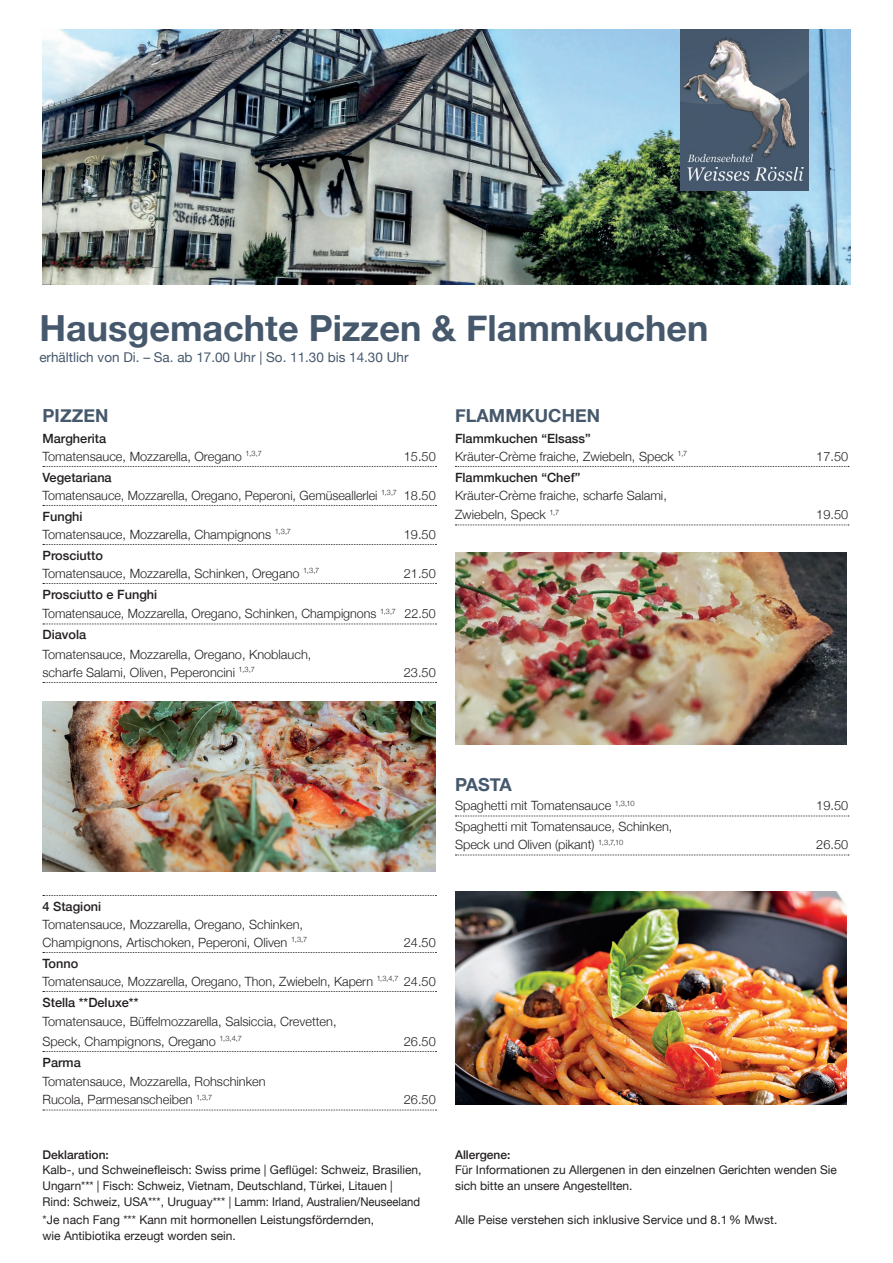
<style>
.page{position:relative;width:893px;height:1263px;background:#fff}
.page>*{position:absolute;margin:0;border:0;box-sizing:border-box;transform-origin:0 0}
.t1{font:700 36px "Helvetica Neue";color:#46586c}
.t2{font:700 18px "Helvetica Neue";letter-spacing:.005em;color:#46586c}
.t3{font:13.5px "Helvetica Neue";color:#46586c}
.t4{font:300 12.75px/18px "Helvetica Neue";color:#231f20}
.t5{font:500 12.75px "Helvetica Neue";color:#231f20}
.t6{font:12px/15.8px "Helvetica Neue";color:#231f20}
.t7{font:500 12px "Helvetica Neue";color:#231f20}
.s1{font-weight:500}
</style>
<div class="page">
<svg style="left:43px;top:466px;width:393px;height:1px"></svg>
<svg style="left:43px;top:505px;width:393px;height:1px"></svg>
<svg style="left:43px;top:544px;width:393px;height:1px"></svg>
<svg style="left:43px;top:583px;width:393px;height:1px"></svg>
<svg style="left:43px;top:624px;width:393px;height:1px"></svg>
<svg style="left:43px;top:682px;width:393px;height:1px"></svg>
<svg style="left:43px;top:895px;width:393px;height:1px"></svg>
<svg style="left:43px;top:952px;width:393px;height:1px"></svg>
<svg style="left:43px;top:991px;width:393px;height:1px"></svg>
<svg style="left:43px;top:1051px;width:393px;height:1px"></svg>
<svg style="left:43px;top:1110px;width:393px;height:1px"></svg>
<svg style="left:455px;top:466px;width:394px;height:1px"></svg>
<svg style="left:455px;top:525px;width:394px;height:1px"></svg>
<svg style="left:455px;top:816px;width:394px;height:1px"></svg>
<svg style="left:455px;top:855px;width:394px;height:1px"></svg>
<img style="left:43px;top:30px;width:807px;height:255px">
<img style="left:680px;top:30px;width:128px;height:161px">
<img style="left:43px;top:702px;width:393px;height:170px">
<img style="left:455px;top:553px;width:391px;height:191px">
<img style="left:455px;top:891px;width:391px;height:213px">
<h1 class="t1" style="left:39px;top:300px;width:671px">Hausgemachte Pizzen &amp; Flammkuchen</h1>
<p class="t3" style="left:39px;top:348px;width:371px">erhältlich von Di. – Sa. ab 17.00 Uhr | So. 11.30 bis 14.30 Uhr</p>
<h2 class="t2" style="left:43px;top:401px;width:68px">PIZZEN</h2>
<p class="t4" style="left:43px;top:428px;width:221px"><span class="s1">Margherita<br></span>Tomatensauce, Mozzarella, Oregano <sup>1,3,7</sup></p>
<p class="t4" style="left:404px;top:446px;width:34px">15.50</p>
<p class="t4" style="left:43px;top:467px;width:395px"><span class="s1">Vegetariana<br></span>Tomatensauce, Mozzarella, Oregano, Peperoni, Gemüseallerlei <sup>1,3,7</sup> 18.50</p>
<p class="t4" style="left:43px;top:506px;width:250px"><span class="s1">Funghi<br></span>Tomatensauce, Mozzarella, Champignons <sup>1,3,7</sup></p>
<p class="t4" style="left:404px;top:524px;width:34px">19.50</p>
<p class="t4" style="left:43px;top:545px;width:278px"><span class="s1">Prosciutto<br></span>Tomatensauce, Mozzarella, Schinken, Oregano <sup>1,3,7</sup></p>
<p class="t4" style="left:404px;top:563px;width:34px">21.50</p>
<p class="t4" style="left:43px;top:583px;width:395px;line-height:19.5px"><span class="s1">Prosciutto e Funghi<br></span>Tomatensauce, Mozzarella, Oregano, Schinken, Champignons <sup>1,3,7</sup> 22.50</p>
<p class="t5" style="left:43px;top:624px;width:45px">Diavola</p>
<p class="t4" style="left:43px;top:644px;width:270px">Tomatensauce, Mozzarella, Oregano, Knoblauch, scharfe Salami, Oliven, Peperoncini <sup>1,3,7</sup></p>
<p class="t4" style="left:404px;top:662px;width:34px">23.50</p>
<h2 class="t2" style="left:455px;top:401px;width:147px">FLAMMKUCHEN</h2>
<p class="t4" style="left:455px;top:428px;width:234px"><span class="s1">Flammkuchen “Elsass”<br></span>Kräuter-Crème fraiche, Zwiebeln, Speck <sup>1,7</sup></p>
<p class="t5" style="left:455px;top:467px;width:127px">Flammkuchen “Chef”</p>
<p class="t4" style="left:455px;top:484px;width:213px;line-height:19.5px">Kräuter-Crème fraiche, scharfe Salami,<br>Zwiebeln, Speck <sup>1,7</sup></p>
<p class="t4" style="left:816px;top:446px;width:34px">17.50</p>
<p class="t4" style="left:816px;top:505px;width:34px">19.50</p>
<h2 class="t2" style="left:455px;top:770px;width:58px">PASTA</h2>
<p class="t4" style="left:455px;top:796px;width:181px">Spaghetti mit Tomatensauce <sup>1,3,10</sup></p>
<p class="t4" style="left:816px;top:796px;width:34px">19.50</p>
<p class="t4" style="left:455px;top:817px;width:219px">Spaghetti mit Tomatensauce, Schinken,<br>Speck und Oliven (pikant) <sup>1,3,7,10</sup></p>
<p class="t4" style="left:816px;top:835px;width:34px">26.50</p>
<p class="t5" style="left:43px;top:896px;width:60px">4 Stagioni</p>
<p class="t4" style="left:43px;top:914px;width:266px">Tomatensauce, Mozzarella, Oregano, Schinken,<br>Champignons, Artischoken, Peperoni, Oliven <sup>1,3,7</sup></p>
<p class="t4" style="left:404px;top:932px;width:34px">24.50</p>
<p class="t4" style="left:43px;top:953px;width:395px"><span class="s1">Tonno<br></span>Tomatensauce, Mozzarella, Oregano, Thon, Zwiebeln, Kapern <sup>1,3,4,7</sup> 24.50</p>
<p class="t5" style="left:43px;top:992px;width:97px">Stella **Deluxe**</p>
<p class="t4" style="left:43px;top:1011px;width:296px;line-height:19.5px">Tomatensauce, Büffelmozzarella, Salsiccia, Crevetten,<br>Speck, Champignons, Oregano <sup>1,3,4,7</sup></p>
<p class="t4" style="left:404px;top:1031px;width:34px">26.50</p>
<p class="t5" style="left:43px;top:1052px;width:40px">Parma</p>
<p class="t4" style="left:43px;top:1072px;width:225px">Tomatensauce, Mozzarella, Rohschinken<br>Rucola, Parmesanscheiben <sup>1,3,7</sup></p>
<p class="t4" style="left:404px;top:1090px;width:34px">26.50</p>
<p class="t7" style="left:43px;top:1145px;width:68px">Deklaration:</p>
<p class="t6" style="left:43px;top:1163px;width:381px">Kalb-, und Schweinefleisch: Swiss prime | Geflügel: Schweiz, Brasilien,<br>Ungarn*** | Fisch: Schweiz, Vietnam, Deutschland, Türkei, Litauen |<br>Rind: Schweiz, USA***, Uruguay*** | Lamm: Irland, Australien/Neuseeland</p>
<p class="t6" style="left:43px;top:1212px;width:333px">*Je nach Fang *** Kann mit hormonellen Leistungsfördernden, wie Antibiotika erzeugt worden sein.</p>
<p class="t7" style="left:455px;top:1145px;width:57px">Allergene:</p>
<p class="t6" style="left:455px;top:1163px;width:383px">Für Informationen zu Allergenen in den einzelnen Gerichten wenden Sie sich bitte an unsere Angestellten.</p>
<p class="t6" style="left:455px;top:1212px;width:324px">Alle Peise verstehen sich inklusive Service und 8.1% Mwst.</p>
</div>
